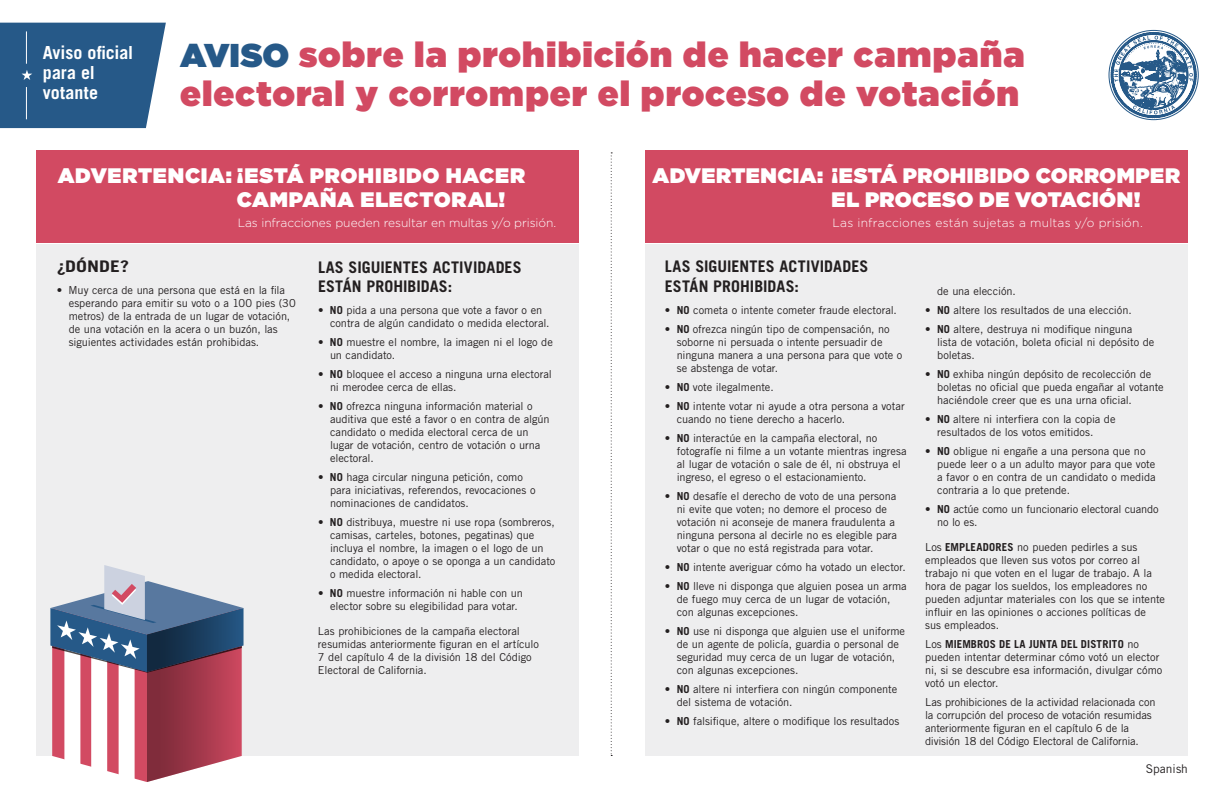
<style>
.page{position:relative;width:1224px;height:792px;background:#fff}
.page>*{position:absolute;margin:0;border:0;box-sizing:border-box;transform-origin:0 0}
.t1{font:900 35px/39px "Gotham";letter-spacing:.03em;color:#d24a62}
.t2{font:900 21px/24px "Gotham";letter-spacing:.025em;color:#fff}
.Cover_-_Trade_Gothic{font:700 18px/20px "Trade Gothic LT Pro";color:#fff}
.Cover_-_Trade_Gothic-2{font:700 16px/19.2px "Trade Gothic LT Pro";letter-spacing:.01em;color:#231f20}
.Cover_-_Trade_Gothic-3{font:700 16px "Trade Gothic LT Pro";letter-spacing:.01em;color:#231f20;scale:1.23 1}
.t3{font:300 12px "Gotham";letter-spacing:.005em;color:#fff}
.t4{font:12px "Trade Gothic LT Pro";color:#231f20}
.Cover_-_Trade_Gothic-4{font:11px/13px "Trade Gothic LT Pro";letter-spacing:-.005em;color:#231f20}
.s1{font-size:33px;color:#265988}
.s2{font-weight:700}
</style>
<div class="page">
<div style="left:645px;top:245px;width:543px;height:511px;background:#eeeeef"></div>
<div style="left:36px;top:245px;width:543px;height:511px;background:#eeeeef"></div>
<div style="left:36px;top:151px;width:543px;height:92px;background:#d24a62"></div>
<div style="left:645px;top:151px;width:543px;height:92px;background:#d24a62"></div>
<svg style="left:611px;top:152px;width:1px;height:604px"></svg>
<svg style="left:50px;top:565px;width:194px;height:217px"></svg>
<svg style="left:0;top:23px;width:166px;height:105px;background:#34648f"></svg>
<svg style="left:1111px;top:32px;width:86px;height:119px"></svg>
<p class="Cover_-_Trade_Gothic" style="left:43px;top:43px;width:92px">Aviso oficial para el votante</p>
<h1 class="t1" style="left:180px;top:34px;width:846px"><span class="s1">AVISO</span> sobre la prohibición de hacer campaña electoral y corromper el proceso de votación</h1>
<p class="t2" style="left:237px;top:163px;width:290px;text-indent:-179px">ADVERTENCIA: ¡ESTÁ PROHIBIDO HACER<br>CAMPAÑA ELECTORAL!</p>
<p class="t3" style="left:238px;top:215px;width:320px">Las infracciones pueden resultar en multas y/o prisión.</p>
<p class="t2" style="left:832px;top:163px;width:350px;text-indent:-179px">ADVERTENCIA: ¡ESTÁ PROHIBIDO CORROMPER<br>EL PROCESO DE VOTACIÓN!</p>
<p class="t3" style="left:833px;top:215px;width:312px">Las infracciones están sujetas a multas y/o prisión.</p>
<p class="Cover_-_Trade_Gothic-3" style="left:57px;top:257px;width:60px">¿DÓNDE?</p>
<p class="Cover_-_Trade_Gothic-4" style="left:69px;top:284px;width:229px;text-indent:-12px">• Muy cerca de una persona que está en la fila esperando para emitir su voto o a 100 pies (30 metros) de la entrada de un lugar de votación, de una votación en la acera o un buzón, las siguientes actividades están prohibidas.</p>
<p class="Cover_-_Trade_Gothic-2" style="left:318px;top:257px;width:205px">LAS SIGUIENTES ACTIVIDADES<br>ESTÁN PROHIBIDAS:</p>
<p class="Cover_-_Trade_Gothic-4" style="left:330px;top:303px;width:221px;text-indent:-12px"><span class="s2">• NO</span> pida a una persona que vote a favor o en contra de algún candidato o medida electoral.</p>
<p class="Cover_-_Trade_Gothic-4" style="left:330px;top:335px;width:224px;text-indent:-12px"><span class="s2">• NO</span> muestre el nombre, la imagen ni el logo de un candidato.</p>
<p class="Cover_-_Trade_Gothic-4" style="left:330px;top:367px;width:223px;text-indent:-12px"><span class="s2">• NO</span> bloquee el acceso a ninguna urna electoral ni merodee cerca de ellas.</p>
<p class="Cover_-_Trade_Gothic-4" style="left:330px;top:399px;width:221px;text-indent:-12px"><span class="s2">• NO</span> ofrezca ninguna información material o auditiva que esté a favor o en contra de algún candidato o medida electoral cerca de un lugar de votación, centro de votación o urna electoral.</p>
<p class="Cover_-_Trade_Gothic-4" style="left:330px;top:470px;width:207px;text-indent:-12px"><span class="s2">• NO</span> haga circular ninguna petición, como para iniciativas, referendos, revocaciones o nominaciones de candidatos.</p>
<p class="Cover_-_Trade_Gothic-4" style="left:330px;top:515px;width:227px;text-indent:-12px"><span class="s2">• NO</span> distribuya, muestre ni use ropa (sombreros, camisas, carteles, botones, pegatinas) que incluya el nombre, la imagen o el logo de un candidato, o apoye o se oponga a un candidato o medida electoral.</p>
<p class="Cover_-_Trade_Gothic-4" style="left:330px;top:586px;width:194px;text-indent:-12px"><span class="s2">• NO</span> muestre información ni hable con un elector sobre su elegibilidad para votar.</p>
<p class="Cover_-_Trade_Gothic-4" style="left:318px;top:624px;width:222px">Las prohibiciones de la campaña electoral resumidas anteriormente figuran en el artículo 7 del capítulo 4 de la división 18 del Código Electoral de California.</p>
<p class="Cover_-_Trade_Gothic-2" style="left:665px;top:257px;width:205px">LAS SIGUIENTES ACTIVIDADES<br>ESTÁN PROHIBIDAS:</p>
<p class="Cover_-_Trade_Gothic-4" style="left:665px;top:303px;width:234px"><span class="s2">• NO</span> cometa o intente cometer fraude electoral.</p>
<p class="Cover_-_Trade_Gothic-4" style="left:677px;top:322px;width:227px;text-indent:-12px"><span class="s2">• NO</span> ofrezca ningún tipo de compensación, no soborne ni persuada o intente persuadir de ninguna manera a una persona para que vote o se abstenga de votar.</p>
<p class="Cover_-_Trade_Gothic-4" style="left:665px;top:380px;width:111px"><span class="s2">• NO</span> vote ilegalmente.</p>
<p class="Cover_-_Trade_Gothic-4" style="left:677px;top:399px;width:229px;text-indent:-12px"><span class="s2">• NO</span> intente votar ni ayude a otra persona a votar cuando no tiene derecho a hacerlo.</p>
<p class="Cover_-_Trade_Gothic-4" style="left:677px;top:431px;width:231px;text-indent:-12px"><span class="s2">• NO</span> interactúe en la campaña electoral, no fotografíe ni filme a un votante mientras ingresa al lugar de votación o sale de él, ni obstruya el ingreso, el egreso o el estacionamiento.</p>
<p class="Cover_-_Trade_Gothic-4" style="left:677px;top:489px;width:222px;text-indent:-12px"><span class="s2">• NO</span> desafíe el derecho de voto de una persona ni evite que voten; no demore el proceso de votación ni aconseje de manera fraudulenta a ninguna persona al decirle no es elegible para votar o que no está registrada para votar.</p>
<p class="Cover_-_Trade_Gothic-4" style="left:665px;top:560px;width:243px"><span class="s2">• NO</span> intente averiguar cómo ha votado un elector.</p>
<p class="Cover_-_Trade_Gothic-4" style="left:677px;top:579px;width:231px;text-indent:-12px"><span class="s2">• NO</span> lleve ni disponga que alguien posea un arma de fuego muy cerca de un lugar de votación, con algunas excepciones.</p>
<p class="Cover_-_Trade_Gothic-4" style="left:677px;top:624px;width:230px;text-indent:-12px"><span class="s2">• NO</span> use ni disponga que alguien use el uniforme de un agente de policía, guardia o personal de seguridad muy cerca de un lugar de votación, con algunas excepciones.</p>
<p class="Cover_-_Trade_Gothic-4" style="left:677px;top:682px;width:222px;text-indent:-12px"><span class="s2">• NO</span> altere ni interfiera con ningún componente del sistema de votación.</p>
<p class="Cover_-_Trade_Gothic-4" style="left:665px;top:714px;width:236px"><span class="s2">• NO</span> falsifique, altere o modifique los resultados</p>
<p class="Cover_-_Trade_Gothic-4" style="left:937px;top:284px;width:80px">de una elección.</p>
<p class="Cover_-_Trade_Gothic-4" style="left:925px;top:303px;width:208px"><span class="s2">• NO</span> altere los resultados de una elección.</p>
<p class="Cover_-_Trade_Gothic-4" style="left:937px;top:322px;width:219px;text-indent:-12px"><span class="s2">• NO</span> altere, destruya ni modifique ninguna lista de votación, boleta oficial ni depósito de boletas.</p>
<p class="Cover_-_Trade_Gothic-4" style="left:937px;top:367px;width:228px;text-indent:-12px"><span class="s2">• NO</span> exhiba ningún depósito de recolección de boletas no oficial que pueda engañar al votante haciéndole creer que es una urna oficial.</p>
<p class="Cover_-_Trade_Gothic-4" style="left:937px;top:412px;width:180px;text-indent:-12px"><span class="s2">• NO</span> altere ni interfiera con la copia de resultados de los votos emitidos.</p>
<p class="Cover_-_Trade_Gothic-4" style="left:937px;top:444px;width:220px;text-indent:-12px"><span class="s2">• NO</span> obligue ni engañe a una persona que no puede leer o a un adulto mayor para que vote a favor o en contra de un candidato o medida contraria a lo que pretende.</p>
<p class="Cover_-_Trade_Gothic-4" style="left:937px;top:502px;width:223px;text-indent:-12px"><span class="s2">• NO</span> actúe como un funcionario electoral cuando no lo es.</p>
<p class="Cover_-_Trade_Gothic-4" style="left:925px;top:540px;width:241px">Los <span class="s2">EMPLEADORES</span> no pueden pedirles a sus empleados que lleven sus votos por correo al trabajo ni que voten en el lugar de trabajo. A la hora de pagar los sueldos, los empleadores no pueden adjuntar materiales con los que se intente influir en las opiniones o acciones políticas de<br>sus empleados.</p>
<p class="Cover_-_Trade_Gothic-4" style="left:925px;top:637px;width:239px">Los <span class="s2">MIEMBROS DE LA JUNTA DEL DISTRITO</span> no pueden intentar determinar cómo votó un elector ni, si se descubre esa información, divulgar cómo votó un elector.</p>
<p class="Cover_-_Trade_Gothic-4" style="left:925px;top:695px;width:232px">Las prohibiciones de la actividad relacionada con la corrupción del proceso de votación resumidas anteriormente figuran en el capítulo 6 de la división 18 del Código Electoral de California.</p>
<p class="t4" style="left:1146px;top:762px;width:44px">Spanish</p>
</div>
